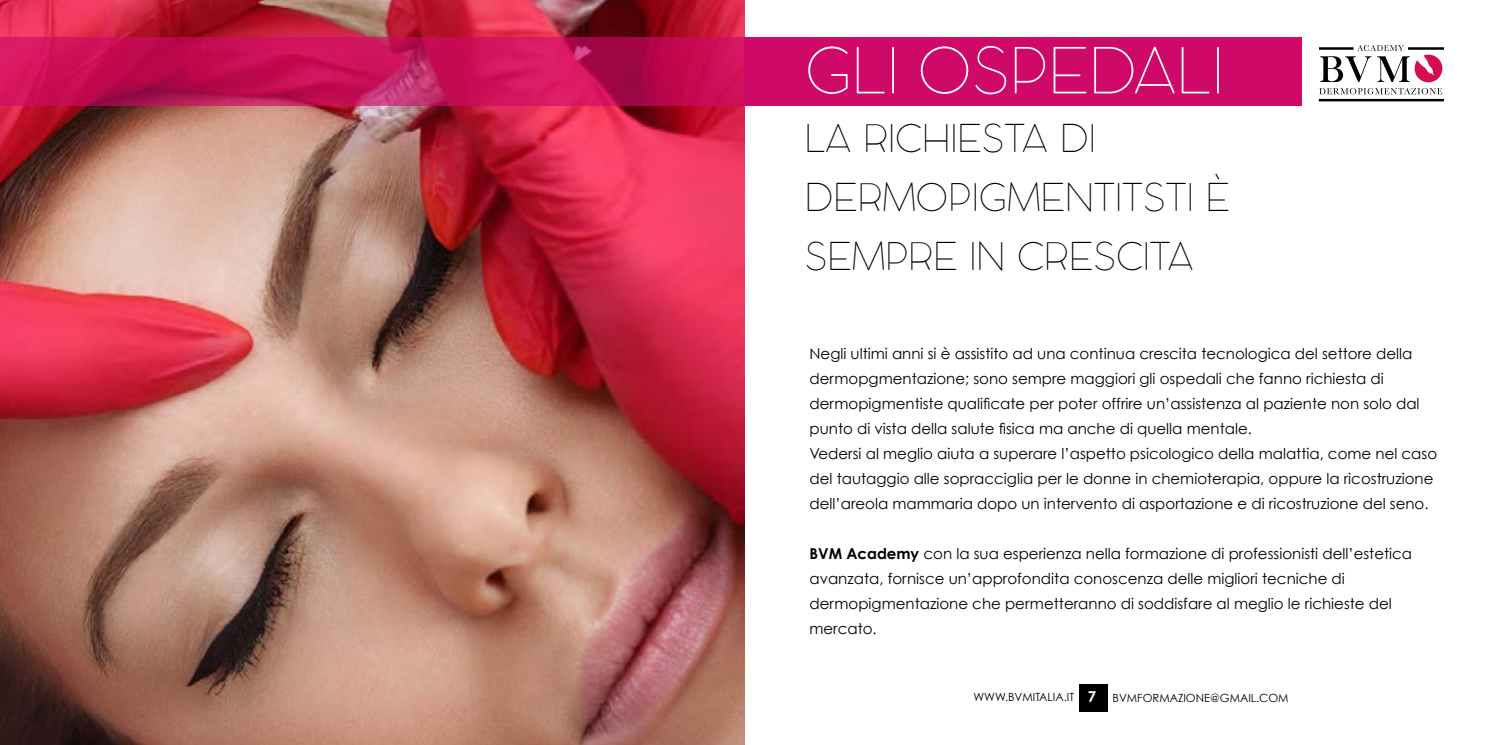
<style>
.page{position:relative;width:1489px;height:745px;background:#fff}
.page>*{position:absolute;margin:0;border:0;box-sizing:border-box;transform-origin:0 0}
.t1{font:200 62.5px "COCOMAT";color:#fff}
.t2{font:200 37.5px/58.8px "COCOMAT";color:#000}
.t3{font:15px/25px "Century Gothic";color:#000}
.t4{font:11.25px "Century Gothic";color:#000}
.s1{font-weight:700}
.s2{font-weight:700;font-size:15px;color:#fff}
</style>
<div class="page">
<div style="left:1078px;top:683px;width:29px;height:28px;background:#000"></div>
<svg style="left:1319px;top:45px;width:124px;height:49px"></svg>
<hr style="left:1407px;top:47px;width:36px;height:3px;background:#000">
<hr style="left:1318px;top:47px;width:35px;height:3px;background:#000">
<hr style="left:1318px;top:99px;width:125px;height:2px;background:#000">
<img style="left:0;top:0;width:744px;height:744px">
<div style="left:744px;top:37px;width:558px;height:69px;background:#cf0968"></div>
<svg style="left:0;top:37px;width:744px;height:69px;background:#c41155"></svg>
<h1 class="t1" style="left:804px;top:29px;width:420px">GLI OSPEDALI</h1>
<h2 class="t2" style="left:804px;top:109px;width:427px">LA RICHIESTA DI<br>DERMOPIGMENTITSTI È<br>SEMPRE IN CRESCITA</h2>
<p class="t3" style="left:809px;top:340px;width:629px">Negli ultimi anni si è assistito ad una continua crescita tecnologica del settore della dermopgmentazione; sono sempre maggiori gli ospedali che fanno richiesta di dermopigmentiste qualificate per poter offrire un’assistenza al paziente non solo dal punto di vista della salute fisica ma anche di quella mentale.<br>Vedersi al meglio aiuta a superare l’aspetto psicologico della malattia, come nel caso del tautaggio alle sopracciglia per le donne in chemioterapia, oppure la ricostruzione dell’areola mammaria dopo un intervento di asportazione e di ricostruzione del seno.</p>
<p class="t3" style="left:809px;top:540px;width:604px"><span class="s1">BVM Academy</span> con la sua esperienza nella formazione di professionisti dell’estetica avanzata, fornisce un’approfondita conoscenza delle migliori tecniche di dermopigmentazione che permetteranno di soddisfare al meglio le richieste del mercato.</p>
<p class="t4" style="left:973px;top:690px;width:316px">WWW.BVMITALIA.IT <span class="s2">7</span> BVMFORMAZIONE@GMAIL.COM</p>
</div>
